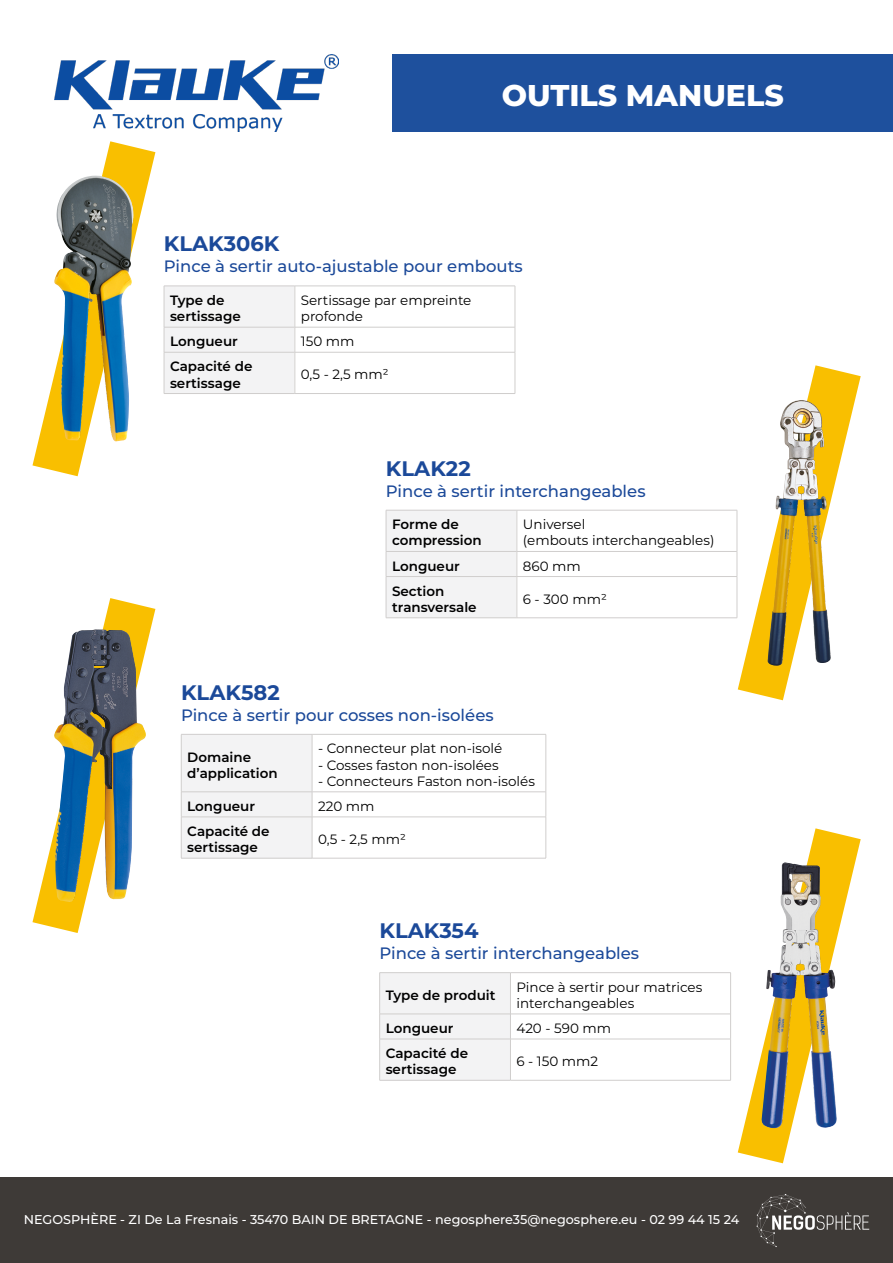
<style>
.page{position:relative;width:893px;height:1263px;background:#fff}
.page>*{position:absolute;margin:0;border:0;box-sizing:border-box;transform-origin:0 0}
.t1{font:800 30px "Montserrat";color:#fff}
.t2{font:700 21px "Montserrat";color:#1b4999}
.t3{font:500 16.5px "Montserrat";color:#1b4999}
.t4{font:13.5px/16.2px "Montserrat";color:#000}
.t5{font:600 13.5px/16.2px "Montserrat";color:#000}
.t6{font:500 12.75px "Montserrat";color:#fff}
</style>
<div class="page">
<div style="left:0;top:1177px;width:893px;height:86px;background:#3e3a37"></div>
<svg style="left:756px;top:1194px;width:113px;height:53px"></svg>
<svg style="left:738px;top:828px;width:123px;height:335px"></svg>
<svg style="left:32px;top:141px;width:123px;height:335px"></svg>
<div style="left:392px;top:54px;width:501px;height:78px;background:#1e509d"></div>
<img style="left:54px;top:54px;width:284px;height:78px">
<img style="left:54px;top:176px;width:80px;height:265px">
<div style="left:164px;top:352px;width:131px;height:41px;background:#f3f3f4"></div>
<hr style="left:295px;top:286px;width:220px;height:1px;background:#d0cecd">
<hr style="left:295px;top:327px;width:220px;height:1px;background:#d0cecd">
<hr style="left:164px;top:352px;width:131px;height:1px;background:#d0cecd">
<hr style="left:295px;top:352px;width:220px;height:1px;background:#d0cecd">
<hr style="left:164px;top:393px;width:131px;height:1px;background:#d0cecd">
<hr style="left:295px;top:393px;width:220px;height:1px;background:#d0cecd">
<svg style="left:164px;top:286px;width:132px;height:66px"></svg>
<hr style="left:515px;top:286px;width:1px;height:41px;background:#d0cecd">
<svg style="left:515px;top:327px;width:1px;height:25px"></svg>
<hr style="left:164px;top:352px;width:1px;height:41px;background:#d0cecd">
<hr style="left:295px;top:352px;width:1px;height:41px;background:#d0cecd">
<hr style="left:515px;top:352px;width:1px;height:41px;background:#d0cecd">
<div style="left:386px;top:576px;width:131px;height:42px;background:#f3f3f4"></div>
<hr style="left:517px;top:510px;width:220px;height:1px;background:#d0cecd">
<hr style="left:517px;top:551px;width:220px;height:1px;background:#d0cecd">
<hr style="left:386px;top:576px;width:131px;height:1px;background:#d0cecd">
<hr style="left:517px;top:576px;width:220px;height:1px;background:#d0cecd">
<hr style="left:386px;top:617px;width:131px;height:1px;background:#d0cecd">
<hr style="left:517px;top:617px;width:220px;height:1px;background:#d0cecd">
<div style="left:386px;top:510px;width:132px;height:66px;background:#f3f3f4"></div>
<svg style="left:737px;top:365px;width:124px;height:335px"></svg>
<hr style="left:386px;top:577px;width:1px;height:41px;background:#d0cecd">
<hr style="left:517px;top:577px;width:1px;height:41px;background:#d0cecd">
<hr style="left:737px;top:577px;width:1px;height:41px;background:#d0cecd">
<svg style="left:32px;top:598px;width:123px;height:335px"></svg>
<img style="left:53px;top:629px;width:93px;height:274px">
<div style="left:181px;top:817px;width:131px;height:41px;background:#f3f3f4"></div>
<hr style="left:312px;top:734px;width:234px;height:1px;background:#d0cecd">
<hr style="left:312px;top:791px;width:234px;height:1px;background:#d0cecd">
<hr style="left:181px;top:817px;width:131px;height:1px;background:#d0cecd">
<hr style="left:312px;top:817px;width:234px;height:1px;background:#d0cecd">
<hr style="left:181px;top:858px;width:131px;height:1px;background:#d0cecd">
<hr style="left:312px;top:858px;width:234px;height:1px;background:#d0cecd">
<svg style="left:181px;top:734px;width:132px;height:83px"></svg>
<hr style="left:546px;top:734px;width:1px;height:58px;background:#d0cecd">
<svg style="left:546px;top:792px;width:1px;height:25px"></svg>
<hr style="left:181px;top:817px;width:1px;height:41px;background:#d0cecd">
<hr style="left:312px;top:817px;width:1px;height:41px;background:#d0cecd">
<hr style="left:546px;top:817px;width:1px;height:41px;background:#d0cecd">
<img style="left:761px;top:862px;width:76px;height:266px">
<div style="left:380px;top:1039px;width:130px;height:41px;background:#f3f3f4"></div>
<hr style="left:379px;top:972px;width:131px;height:1px;background:#d0cecd">
<hr style="left:510px;top:972px;width:221px;height:1px;background:#d0cecd">
<hr style="left:511px;top:1014px;width:219px;height:1px;background:#d0cecd">
<hr style="left:379px;top:1039px;width:131px;height:1px;background:#d0cecd">
<hr style="left:510px;top:1039px;width:221px;height:1px;background:#d0cecd">
<hr style="left:379px;top:1080px;width:131px;height:1px;background:#d0cecd">
<hr style="left:510px;top:1080px;width:221px;height:1px;background:#d0cecd">
<div style="left:379px;top:973px;width:132px;height:66px;background:#f3f3f4"></div>
<hr style="left:730px;top:973px;width:1px;height:41px;background:#d0cecd">
<svg style="left:730px;top:1014px;width:1px;height:25px"></svg>
<hr style="left:379px;top:1039px;width:1px;height:41px;background:#d0cecd">
<hr style="left:510px;top:1039px;width:1px;height:41px;background:#d0cecd">
<hr style="left:730px;top:1039px;width:1px;height:41px;background:#d0cecd">
<h1 class="t1" style="left:502px;top:73px;width:283px">OUTILS MANUELS</h1>
<h2 class="t2" style="left:164px;top:229px;width:117px">KLAK306K</h2>
<p class="t3" style="left:164px;top:255px;width:360px">Pince à sertir auto-ajustable pour embouts</p>
<p class="t5" style="left:170px;top:291px;width:72px">Type de sertissage</p>
<p class="t4" style="left:301px;top:292px;width:172px">Sertissage par empreinte profonde</p>
<p class="t5" style="left:170px;top:333px;width:69px">Longueur</p>
<p class="t4" style="left:301px;top:333px;width:55px">150 mm</p>
<p class="t5" style="left:170px;top:358px;width:84px">Capacité de sertissage</p>
<p class="t4" style="left:301px;top:366px;width:89px">0,5 - 2,5 mm²</p>
<h2 class="t2" style="left:386px;top:453px;width:86px">KLAK22</h2>
<p class="t3" style="left:386px;top:479px;width:261px">Pince à sertir interchangeables</p>
<p class="t5" style="left:392px;top:516px;width:91px">Forme de compression</p>
<p class="t4" style="left:523px;top:516px;width:193px">Universel<br>(embouts interchangeables)</p>
<p class="t5" style="left:392px;top:557px;width:69px">Longueur</p>
<p class="t4" style="left:523px;top:557px;width:59px">860 mm</p>
<p class="t5" style="left:392px;top:582px;width:86px">Section transversale</p>
<p class="t4" style="left:523px;top:590px;width:85px">6 - 300 mm²</p>
<h2 class="t2" style="left:181px;top:677px;width:100px">KLAK582</h2>
<p class="t3" style="left:181px;top:703px;width:314px">Pince à sertir pour cosses non-isolées</p>
<p class="t5" style="left:187px;top:748px;width:92px">Domaine d’application</p>
<p class="t4" style="left:318px;top:740px;width:186px">- Connecteur plat non-isolé</p>
<p class="t4" style="left:318px;top:756px;width:182px">- Cosses faston non-isolées</p>
<p class="t4" style="left:318px;top:772px;width:218px">- Connecteurs Faston non-isolés</p>
<p class="t5" style="left:187px;top:797px;width:69px">Longueur</p>
<p class="t4" style="left:318px;top:797px;width:58px">220 mm</p>
<p class="t5" style="left:187px;top:822px;width:84px">Capacité de sertissage</p>
<p class="t4" style="left:318px;top:831px;width:89px">0,5 - 2,5 mm²</p>
<h2 class="t2" style="left:379px;top:916px;width:101px">KLAK354</h2>
<p class="t3" style="left:379px;top:942px;width:261px">Pince à sertir interchangeables</p>
<p class="t5" style="left:386px;top:986px;width:111px">Type de produit</p>
<p class="t4" style="left:516px;top:978px;width:187px">Pince à sertir pour matrices interchangeables</p>
<p class="t5" style="left:386px;top:1019px;width:69px">Longueur</p>
<p class="t4" style="left:516px;top:1020px;width:96px">420 - 590 mm</p>
<p class="t5" style="left:386px;top:1044px;width:84px">Capacité de sertissage</p>
<p class="t4" style="left:516px;top:1053px;width:83px">6 - 150 mm2</p>
<p class="t6" style="left:24px;top:1211px;width:717px">NEGOSPHÈRE - ZI De La Fresnais - 35470 BAIN DE BRETAGNE - negosphere35@negosphere.eu - 02 99 44 15 24</p>
</div>
